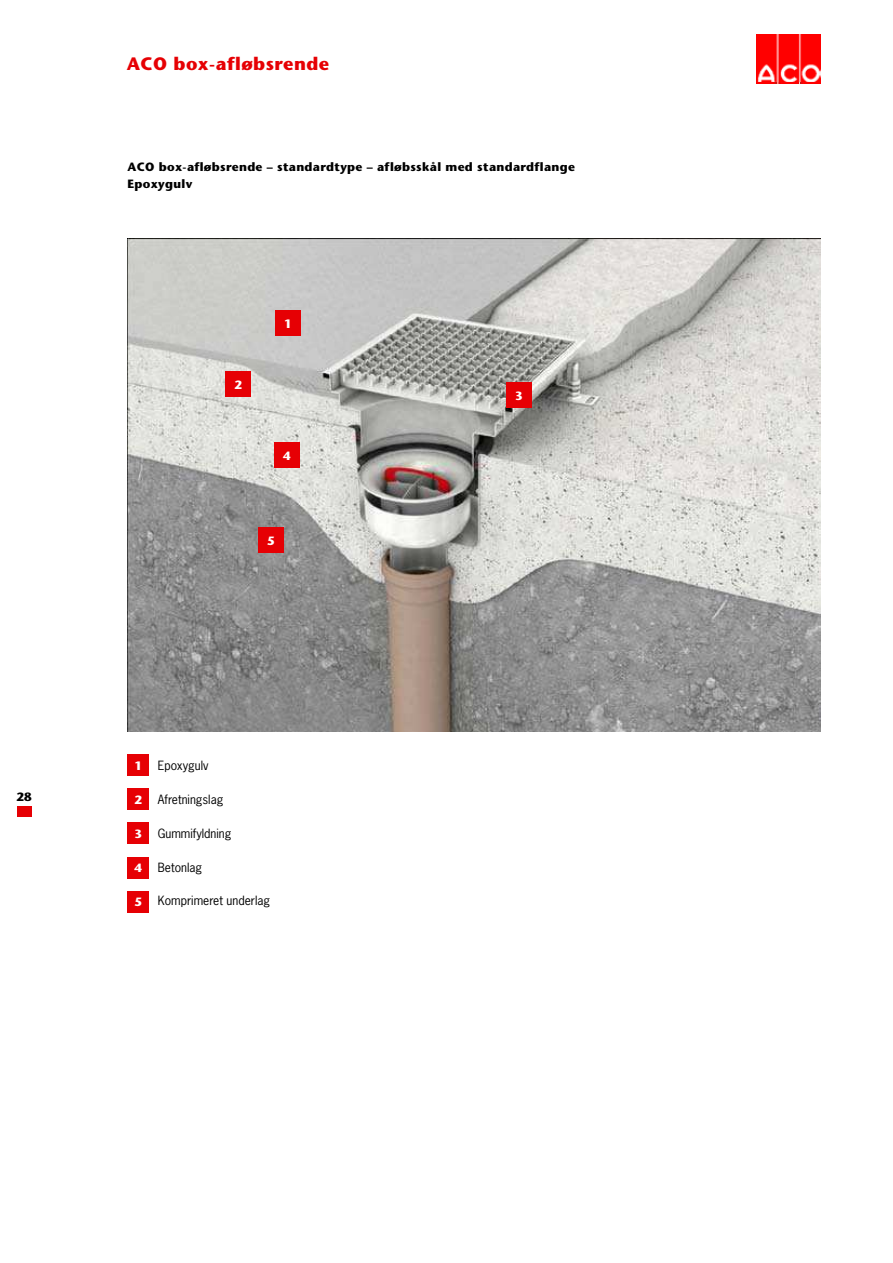
<style>
.page{position:relative;width:893px;height:1263px;background:#fff}
.page>*{position:absolute;margin:0;border:0;box-sizing:border-box;transform-origin:0 0}
.t1{font:700 18px "Stone Sans";letter-spacing:.025em;color:#e60004}
.t2{font:700 12px/16.5px "Stone Sans";letter-spacing:.025em;color:#000}
.t3{font:12px "News Gothic";color:#000}
.t4{font:700 12px "Stone Sans";color:#fff}
</style>
<div class="page">
<hr style="left:17px;top:806px;width:4px;height:10px;background:#e60004">
<div style="left:22px;top:806px;width:5px;height:10px;background:#e60004"></div>
<hr style="left:28px;top:806px;width:4px;height:10px;background:#e60004">
<img style="left:757px;top:35px;width:64px;height:49px">
<img style="left:128px;top:238px;width:693px;height:494px">
<div style="left:128px;top:857px;width:21px;height:21px;background:#e60004"></div>
<div style="left:128px;top:891px;width:21px;height:21px;background:#e60004"></div>
<div style="left:128px;top:823px;width:21px;height:21px;background:#e60004"></div>
<div style="left:128px;top:789px;width:21px;height:21px;background:#e60004"></div>
<div style="left:128px;top:755px;width:21px;height:21px;background:#e60004"></div>
<div style="left:275px;top:310px;width:26px;height:26px;background:#e60004"></div>
<div style="left:225px;top:372px;width:26px;height:25px;background:#e60004"></div>
<div style="left:506px;top:383px;width:26px;height:25px;background:#e60004"></div>
<div style="left:274px;top:442px;width:26px;height:26px;background:#e60004"></div>
<div style="left:258px;top:527px;width:26px;height:26px;background:#e60004"></div>
<p class="t2" style="left:17px;top:789px;width:17px">28</p>
<h1 class="t1" style="left:127px;top:56px;width:204px">ACO box-afløbsrende</h1>
<p class="t2" style="left:128px;top:160px;width:449px">ACO box-afløbsrende – standardtype – afløbsskål med standardflange<br>Epoxygulv</p>
<p class="t4" style="left:234px;top:380px;width:9px">2</p>
<p class="t4" style="left:284px;top:319px;width:9px">1</p>
<p class="t4" style="left:283px;top:451px;width:9px">4</p>
<p class="t4" style="left:267px;top:536px;width:9px">5</p>
<p class="t4" style="left:134px;top:761px;width:9px">1</p>
<p class="t3" style="left:158px;top:761px;width:52px">Epoxygulv</p>
<p class="t3" style="left:158px;top:794px;width:67px">Afretningslag</p>
<p class="t3" style="left:158px;top:828px;width:75px">Gummifyldning</p>
<p class="t3" style="left:158px;top:862px;width:46px">Betonlag</p>
<p class="t3" style="left:158px;top:896px;width:114px">Komprimeret underlag</p>
<p class="t4" style="left:134px;top:795px;width:9px">2</p>
<p class="t4" style="left:134px;top:829px;width:9px">3</p>
<p class="t4" style="left:134px;top:863px;width:9px">4</p>
<p class="t4" style="left:134px;top:897px;width:9px">5</p>
<p class="t4" style="left:515px;top:391px;width:9px">3</p>
</div>
